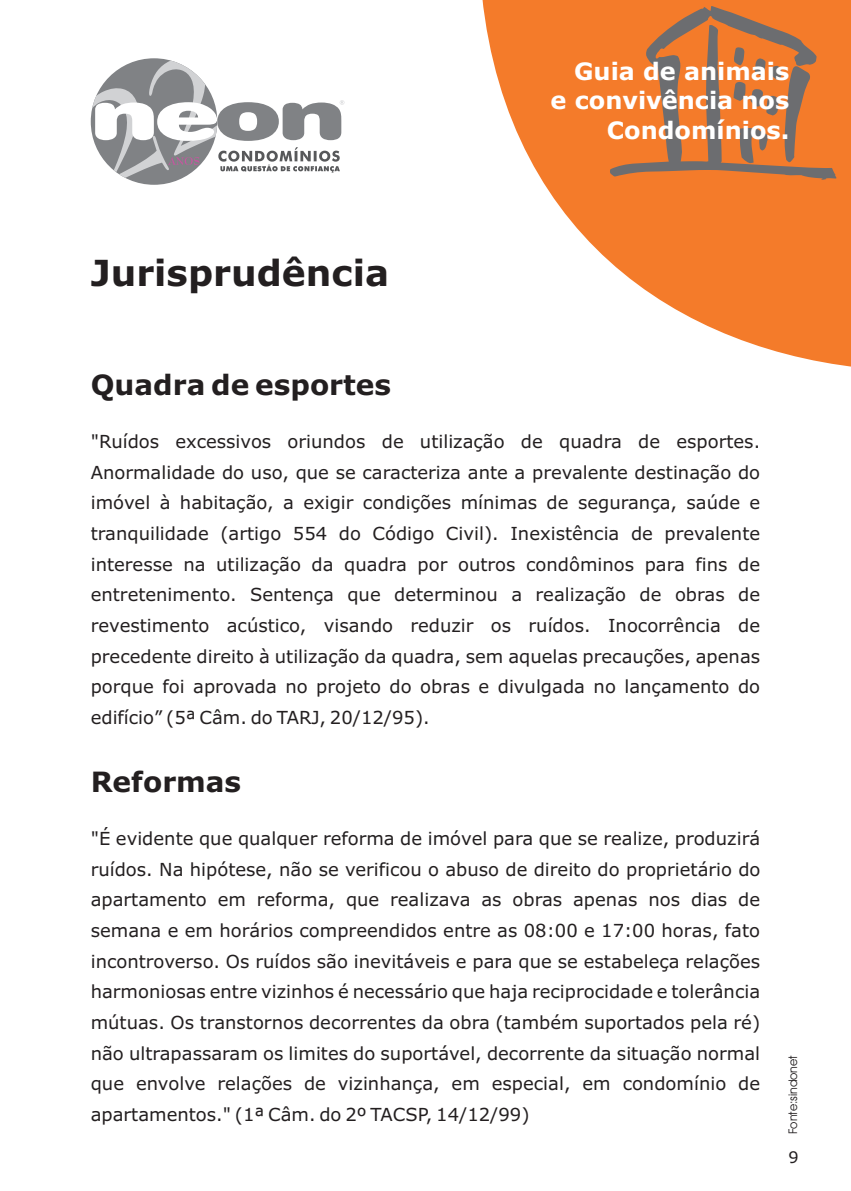
<style>
.page{position:relative;width:851px;height:1191px;background:#fff}
.page>*{position:absolute;margin:0;border:0;box-sizing:border-box;transform-origin:0 0}
.t1{font:700 36px "Verdana";color:#231f20}
.t2{font:700 28px "Verdana";color:#231f20}
.t3{font:700 24px/29.2px "Verdana";color:#fff;text-align:right}
.t4{font:18px/30.6px "Verdana";color:#231f20;text-align:justify}
.t5{font:16px "Verdana";color:#231f20}
.t6{font:12px "Avant Garde IT Cby BT";color:#231f20}
</style>
<div class="page">
<svg style="left:482px;top:0;width:368px;height:367px;fill:#f47b2a"></svg>
<svg style="left:610px;top:6px;width:226px;height:174px;background:#cf773c"></svg>
<svg style="left:91px;top:58px;width:253px;height:127px"></svg>
<h1 class="t1" style="left:91px;top:259px;width:300px">Jurisprudência</h1>
<h3 class="t3" style="left:550px;top:59px;width:240px">Guia de animais<br>e convivência nos<br>Condomínios.</h3>
<h2 class="t2" style="left:91px;top:373px;width:302px">Quadra de esportes</h2>
<p class="t4" style="left:91px;top:428px;width:671px">"Ruídos excessivos oriundos de utilização de quadra de esportes.<br>Anormalidade do uso, que se caracteriza ante a prevalente destinação do imóvel à habitação, a exigir condições mínimas de segurança, saúde e tranquilidade (artigo 554 do Código Civil). Inexistência de prevalente interesse na utilização da quadra por outros condôminos para fins de entretenimento. Sentença que determinou a realização de obras de revestimento acústico, visando reduzir os ruídos. Inocorrência de precedente direito à utilização da quadra, sem aquelas precauções, apenas porque foi aprovada no projeto do obras e divulgada no lançamento do edifício” (5ª Câm. do TARJ, 20/12/95).</p>
<h2 class="t2" style="left:91px;top:770px;width:152px">Reformas</h2>
<p class="t4" style="left:91px;top:825px;width:671px">"É evidente que qualquer reforma de imóvel para que se realize, produzirá ruídos. Na hipótese, não se verificou o abuso de direito do proprietário do apartamento em reforma, que realizava as obras apenas nos dias de semana e em horários compreendidos entre as 08:00 e 17:00 horas, fato incontroverso. Os ruídos são inevitáveis e para que se estabeleça relações harmoniosas entre vizinhos é necessário que haja reciprocidade e tolerância mútuas. Os transtornos decorrentes da obra (também suportados pela ré) não ultrapassaram os limites do suportável, decorrente da situação normal que envolve relações de vizinhança, em especial, em condomínio de apartamentos." (1ª Câm. do 2º TACSP, 14/12/99)</p>
<p class="t6" style="left:787px;top:1134px;width:80px;rotate:-90deg">Fonte:sindonet</p>
<p class="t5" style="left:788px;top:1150px;width:12px">9</p>
</div>
